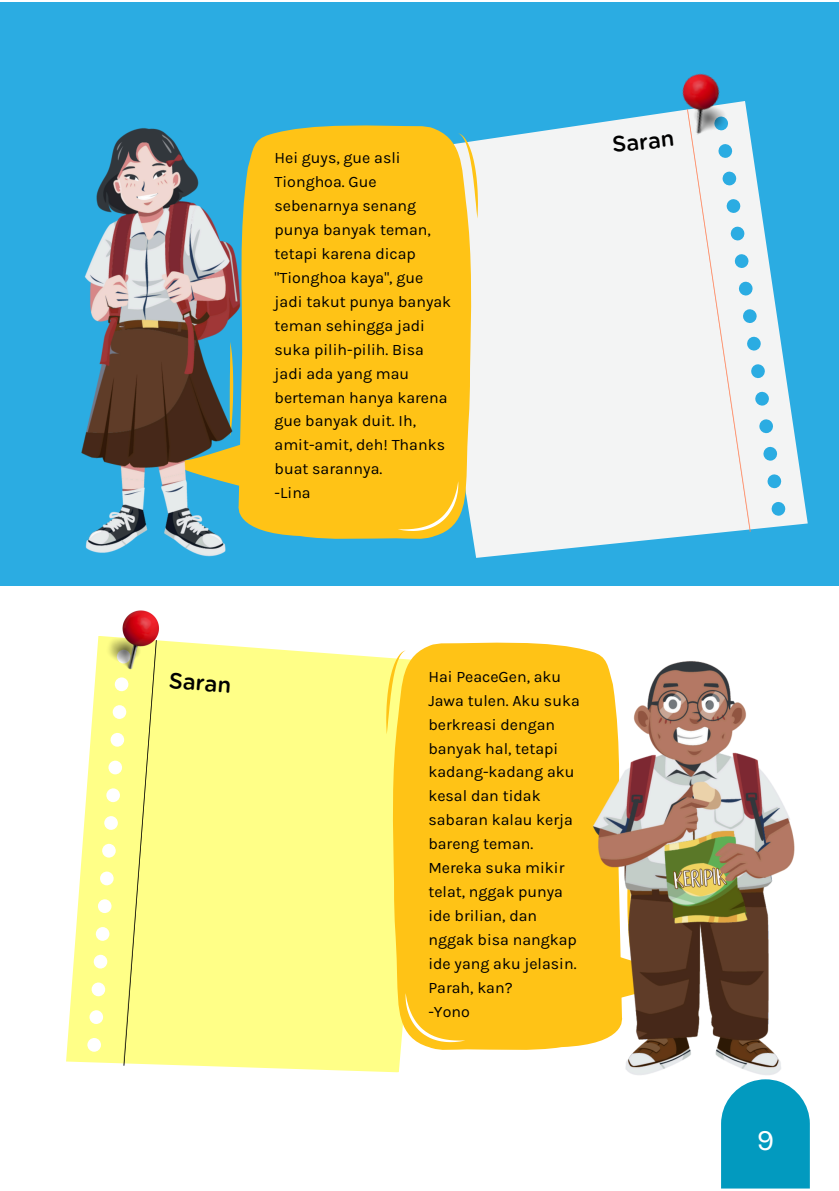
<style>
.page{position:relative;width:839px;height:1191px;background:#fff}
.page>*{position:absolute;margin:0;border:0;box-sizing:border-box;transform-origin:0 0}
.t1{font:29.8px "Karla";color:#fff}
.t2{font:500 22px "Gotham Rounded";color:#000}
.t3{font:16px/24px "Karla";color:#000}
</style>
<div class="page">
<div style="left:0;top:2px;width:838px;height:584px;background:#2bace2"></div>
<svg style="left:98px;top:636px;width:414px;height:437px;background:#fffe93"></svg>
<svg style="left:66px;top:640px;width:172px;height:426px;background:#fdfd96"></svg>
<img style="left:106px;top:610px;width:63px;height:59px">
<div style="left:391px;top:643px;width:122px;height:408px;background:#ffc316"></div>
<svg style="left:386px;top:651px;width:19px;height:83px;background:#ffeb6b"></svg>
<svg style="left:405px;top:993px;width:60px;height:49px;background:#ffc82b"></svg>
<svg style="left:473px;top:101px;width:335px;height:457px;fill:#f3f4f4"></svg>
<svg style="left:634px;top:109px;width:168px;height:423px;fill:#f3f4f4"></svg>
<img style="left:660px;top:73px;width:80px;height:69px">
<div style="left:347px;top:125px;width:126px;height:414px;background:#ffc316"></div>
<svg style="left:458px;top:134px;width:19px;height:84px;background:#e5dca3"></svg>
<svg style="left:397px;top:481px;width:61px;height:50px;background:#fac629"></svg>
<div style="left:721px;top:1134px;width:88px;height:55px;background:#029abf"></div>
<img style="left:81px;top:125px;width:266px;height:432px">
<img style="left:513px;top:642px;width:297px;height:492px">
<p class="t3" style="left:274px;top:146px;width:158px">Hei guys, gue asli<br>Tionghoa. Gue sebenarnya senang punya banyak teman,</p>
<p class="t3" style="left:274px;top:242px;width:178px">tetapi karena dicap "Tionghoa kaya", gue jadi takut punya banyak teman sehingga jadi suka pilih-pilih. Bisa jadi ada yang mau berteman hanya karena gue banyak duit. Ih, amit-amit, deh! Thanks buat sarannya.</p>
<p class="t3" style="left:274px;top:481px;width:38px">-Lina</p>
<p class="t2" style="left:611px;top:135px;width:64px;rotate:-6deg">Saran</p>
<p class="t2" style="left:170px;top:671px;width:64px;rotate:4deg">Saran</p>
<p class="t3" style="left:428px;top:664px;width:153px">Hai PeaceGen, aku<br>Jawa tulen. Aku suka berkreasi dengan banyak hal, tetapi kadang-kadang aku kesal dan tidak sabaran kalau kerja bareng teman.</p>
<p class="t3" style="left:428px;top:856px;width:150px">Mereka suka mikir telat, nggak punya ide brilian, dan nggak bisa nangkap ide yang aku jelasin.<br>Parah, kan?</p>
<h1 class="t3" style="left:428px;top:999px;width:43px">-Yono</h1>
<p class="t1" style="left:756px;top:1122px;width:19px">9</p>
</div>
